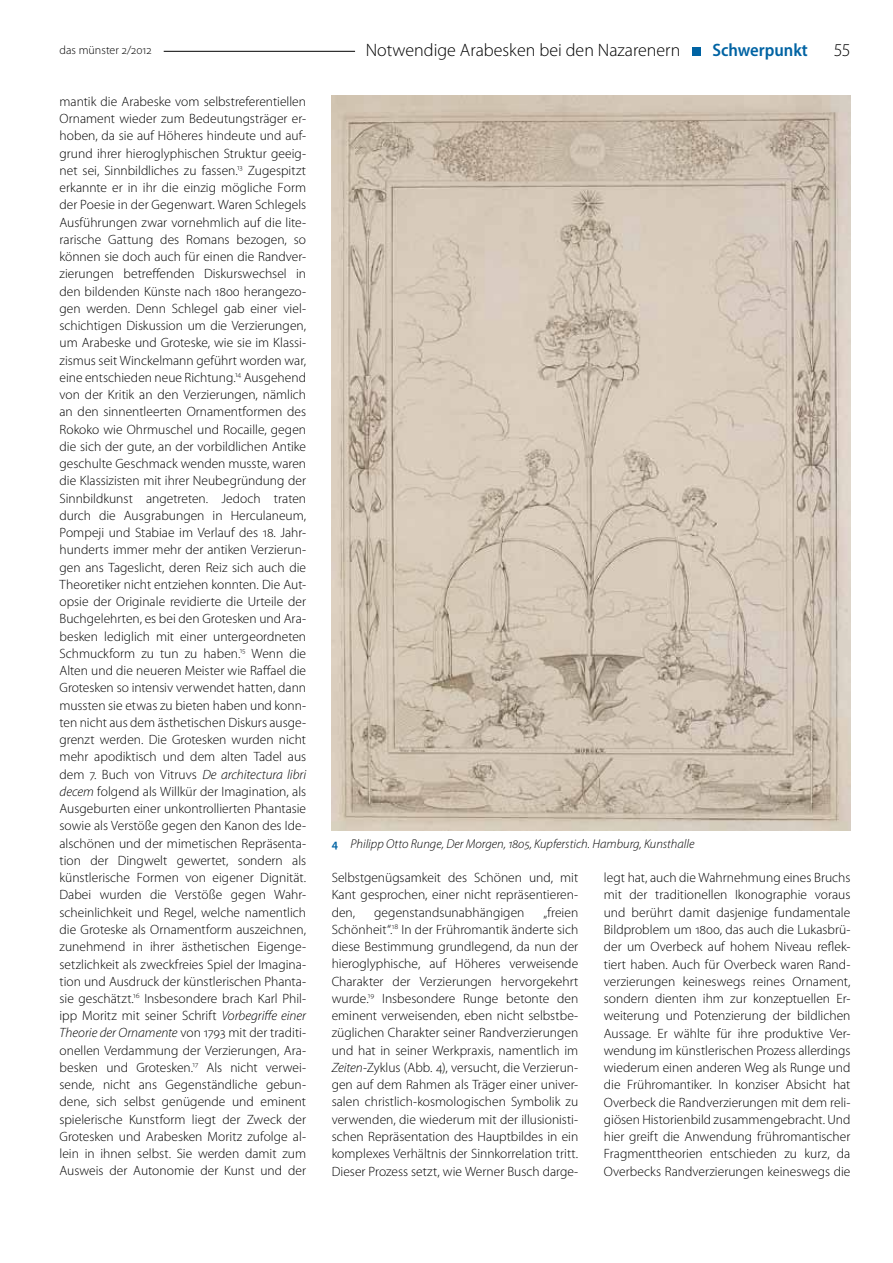
<style>
.page{position:relative;width:893px;height:1263px;background:#fff}
.page>*{position:absolute;margin:0;border:0;box-sizing:border-box;transform-origin:0 0}
.t1{font:300 18px "Myriad Pro";color:#000}
.t2{font:600 semi-condensed 18px "Myriad Pro";color:#0063a3}
.t3{font:300 13.5px/17.2px "Myriad Pro";color:#000;text-align:justify}
.t4{font:italic 300 12.75px "Myriad Pro";color:#000}
.t5{font:300 12px "Myriad Pro";color:#000}
.s1{font-family:"Myriad Pro Light 2";font-weight:400}
.s2{font-style:italic}
.s3{font-family:"Myriad Pro Light It 2";font-weight:400}
.s4{font-family:"Myriad Pro Semibold Semi Cn 2";font-weight:400;font-style:normal;color:#0063a3}
.s5{font-family:"Myriad Pro Light It 2";font-weight:400;font-style:normal}
</style>
<div class="page">
<img style="left:332px;top:96px;width:518px;height:734px">
<hr style="left:164px;top:51px;width:191px;height:1px;background:#000">
<div style="left:692px;top:47px;width:8px;height:8px;background:#0063a3"></div>
<p class="t5" style="left:60px;top:43px;width:94px">das münster <span class="s1">2</span>/<span class="s1">2012</span></p>
<h1 class="t1" style="left:366px;top:39px;width:316px">Notwendige Arabesken bei den Nazarenern</h1>
<h1 class="t2" style="left:712px;top:39px;width:97px">Schwerpunkt</h1>
<h1 class="t1" style="left:834px;top:39px;width:18px">55</h1>
<p class="t3" style="left:60px;top:93px;width:248px">mantik die Arabeske vom selbstreferentiellen Ornament wieder zum Bedeutungsträger er&shy;hoben, da sie auf Höheres hindeute und auf&shy;grund ihrer hieroglyphischen Struktur geeig&shy;net sei, Sinnbildliches zu fassen.<sup>13</sup> Zugespitzt erkannte er in ihr die einzig mögliche Form der Poesie in der Gegenwart. Waren Schlegels Ausführungen zwar vornehmlich auf die lite&shy;rarische Gattung des Romans bezogen, so können sie doch auch für einen die Randver&shy;zierungen betre<span class="s1">ff</span>enden Diskurswechsel in den bildenden Künste nach <span class="s1">1800</span> herangezo&shy;gen werden. Denn Schlegel gab einer viel&shy;schichtigen Diskussion um die Verzierungen, um Arabeske und Groteske, wie sie im Klassi&shy;zismus seit Winckelmann geführt worden war, eine entschieden neue Richtung.<sup>14</sup> Ausgehend von der Kritik an den Verzierungen, nämlich an den sinnentleerten Ornamentformen des Rokoko wie Ohrmuschel und Rocaille, gegen die sich der gute, an der vorbildlichen Antike geschulte Geschmack wenden musste, waren die Klassizisten mit ihrer Neubegründung der Sinnbildkunst angetreten. Jedoch traten durch die Ausgrabungen in Herculaneum, Pompeji und Stabiae im Verlauf des <span class="s1">18</span>. Jahr&shy;hunderts immer mehr der antiken Verzierun&shy;gen ans Tageslicht, deren Reiz sich auch die Theoretiker nicht entziehen konnten. Die Aut&shy;opsie der Originale revidierte die Urteile der Buchgelehrten, es bei den Grotesken und Ara&shy;besken lediglich mit einer untergeordneten Schmuckform zu tun zu haben.<sup>15</sup> Wenn die Alten und die neueren Meister wie Ra<span class="s1">ff</span>ael die Grotesken so intensiv verwendet hatten, dann mussten sie etwas zu bieten haben und konn&shy;ten nicht aus dem ästhetischen Diskurs ausge&shy;grenzt werden. Die Grotesken wurden nicht mehr apodiktisch und dem alten Tadel aus dem <span class="s1">7</span>. Buch von Vitruvs <span class="s2">De architectura libri decem</span> folgend als Willkür der Imagination, als Ausgeburten einer unkontrollierten Phantasie sowie als Verstöße gegen den Kanon des Ide&shy;alschönen und der mimetischen Repräsenta&shy;tion der Dingwelt gewertet, sondern als künstlerische Formen von eigener Dignität.<br>Dabei wurden die Verstöße gegen Wahr&shy;scheinlichkeit und Regel, welche namentlich die Groteske als Ornamentform auszeichnen, zunehmend in ihrer ästhetischen Eigenge&shy;setzlichkeit als zweckfreies Spiel der Imagina&shy;tion und Ausdruck der künstlerischen Phanta&shy;sie geschätzt.<sup>16</sup> Insbesondere brach Karl Phil&shy;ipp Moritz mit seiner Schrift <span class="s2">Vorbegri</span><span class="s3">ff</span><span class="s2">e einer Theorie der Ornamente</span> von <span class="s1">1793</span> mit der traditi&shy;onellen Verdammung der Verzierungen, Ara&shy;besken und Grotesken.<sup>17</sup> Als nicht verwei&shy;sende, nicht ans Gegenständliche gebun&shy;dene, sich selbst genügende und eminent spielerische Kunstform liegt der Zweck der Grotesken und Arabesken Moritz zufolge al&shy;lein in ihnen selbst. Sie werden damit zum Ausweis der Autonomie der Kunst und der</p>
<p class="t4" style="left:332px;top:836px;width:364px"><span class="s4">4</span> Philipp Otto Runge, Der Morgen, <span class="s5">1805</span>, Kupferstich. Hamburg, Kunsthalle</p>
<p class="t3" style="left:332px;top:869px;width:248px">Selbstgenügsamkeit des Schönen und, mit Kant gesprochen, einer nicht repräsentieren&shy;den,</p>
<p class="t3" style="left:332px;top:903px;width:248px;text-indent:212px">„freien Schönheit“.<sup>18</sup> In der Frühromantik änderte sich diese Bestimmung grundlegend, da nun der hieroglyphische, auf Höheres verweisende Charakter der Verzierungen hervorgekehrt wurde.<sup>19</sup> Insbesondere Runge betonte den eminent verweisenden, eben nicht selbstbe&shy;züglichen Charakter seiner Randverzierungen und hat in seiner Werkpraxis, namentlich im <span class="s2">Zeiten</span>-Zyklus (Abb. <span class="s1">4</span>), versucht, die Verzierun&shy;gen auf dem Rahmen als Träger einer univer&shy;salen christlich-kosmologischen Symbolik zu verwenden, die wiederum mit der illusionisti&shy;schen Repräsentation des Hauptbildes in ein komplexes Verhältnis der Sinnkorrelation tritt.<br>Dieser Prozess setzt, wie Werner Busch darge-</p>
<p class="t3" style="left:374px;top:903px;width:152px">gegenstandsunabhängigen</p>
<p class="t3" style="left:604px;top:869px;width:248px">legt hat, auch die Wahrnehmung eines Bruchs mit der traditionellen Ikonographie voraus und berührt damit dasjenige fundamentale Bildproblem um <span class="s1">1800</span>, das auch die Lukasbrü&shy;der um Overbeck auf hohem Niveau re<span class="s1">fl</span>ek&shy;tiert haben. Auch für Overbeck waren Rand&shy;verzierungen keineswegs reines Ornament, sondern dienten ihm zur konzeptuellen Er&shy;weiterung und Potenzierung der bildlichen Aussage. Er wählte für ihre produktive Ver&shy;wendung im künstlerischen Prozess allerdings wiederum einen anderen Weg als Runge und die Frühromantiker. In konziser Absicht hat Overbeck die Randverzierungen mit dem reli&shy;giösen Historienbild zusammengebracht. Und hier greift die Anwendung frühromantischer Fragmenttheorien entschieden zu kurz, da Overbecks Randverzierungen keineswegs die</p>
</div>
